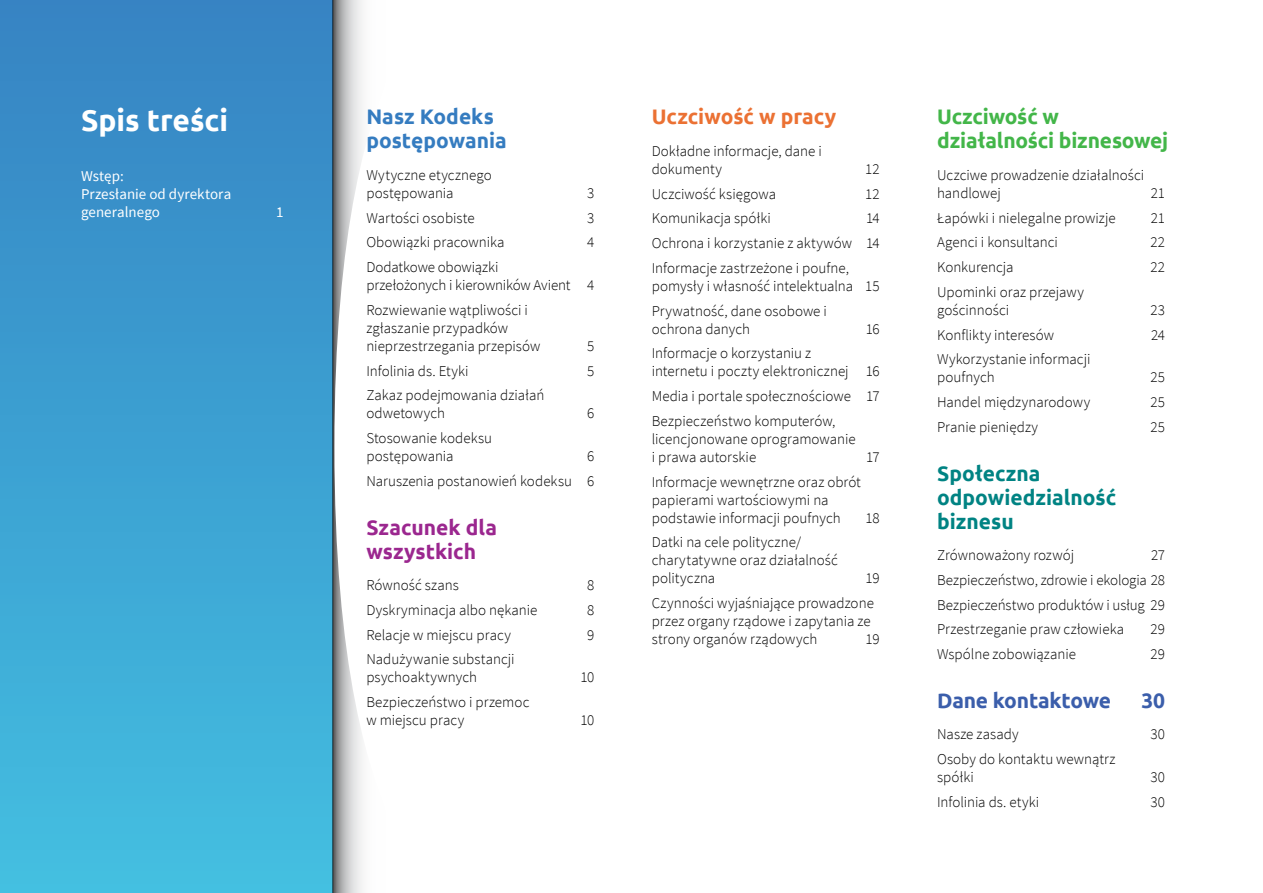
<style>
.page{position:relative;width:1263px;height:893px;background:#fff}
.page>*{position:absolute;margin:0;border:0;box-sizing:border-box;transform-origin:0 0}
.t1{font:700 30px "Ubuntu";color:#fff}
.t2{font:700 21px/24px "Ubuntu";letter-spacing:-.01em;color:#43b649}
.t3{font:700 21px/24px "Ubuntu";color:#008383}
.t4{font:700 21px/24px "Ubuntu";color:#357cc0}
.t5{font:700 21px/24px "Ubuntu";color:#9b278f}
.t6{font:700 21px "Ubuntu";letter-spacing:-.01em;color:#3b5eab}
.t7{font:700 21px "Ubuntu";color:#eb7133}
.t8{font:300 15px/18px "Source Sans Pro";color:#000}
.t9{font:15px/18px "Source Sans Pro";letter-spacing:.005em;color:#fff}
</style>
<div class="page">
<div style="left:0;top:0;width:332px;height:893px;background:linear-gradient(to bottom,#3683c3,#43bfe1)"></div>
<svg style="left:332px;top:0;width:31px;height:893px"></svg>
<h1 class="t1" style="left:81px;top:102px;width:149px">Spis treści</h1>
<p class="t9" style="left:81px;top:167px;width:152px">Wstęp:<br>Przesłanie od dyrektora generalnego</p>
<p class="t9" style="left:276px;top:203px;width:9px">1</p>
<h2 class="t4" style="left:366px;top:105px;width:142px">Nasz Kodeks postępowania</h2>
<p class="t8" style="left:366px;top:166px;width:127px">Wytyczne etycznego postępowania</p>
<p class="t8" style="left:587px;top:184px;width:9px">3</p>
<p class="t8" style="left:366px;top:209px;width:110px">Wartości osobiste</p>
<p class="t8" style="left:587px;top:209px;width:9px">3</p>
<p class="t8" style="left:366px;top:233px;width:140px">Obowiązki pracownika</p>
<p class="t8" style="left:587px;top:233px;width:9px">4</p>
<p class="t8" style="left:366px;top:258px;width:229px">Dodatkowe obowiązki<br>przełożonych i kierowników Avient 4</p>
<p class="t8" style="left:366px;top:301px;width:176px">Rozwiewanie wątpliwości i zgłaszanie przypadków nieprzestrzegania przepisów</p>
<p class="t8" style="left:587px;top:337px;width:9px">5</p>
<p class="t8" style="left:366px;top:362px;width:104px">Infolinia ds. Etyki</p>
<p class="t8" style="left:587px;top:362px;width:9px">5</p>
<p class="t8" style="left:366px;top:386px;width:179px">Zakaz podejmowania działań odwetowych</p>
<p class="t8" style="left:587px;top:404px;width:9px">6</p>
<p class="t8" style="left:366px;top:429px;width:127px">Stosowanie kodeksu postępowania</p>
<p class="t8" style="left:366px;top:444px;width:229px;line-height:24.8px;text-align:right">6<br>Naruszenia postanowień kodeksu 6</p>
<h2 class="t5" style="left:366px;top:515px;width:132px">Szacunek dla wszystkich</h2>
<p class="t8" style="left:366px;top:576px;width:94px">Równość szans</p>
<p class="t8" style="left:587px;top:576px;width:9px">8</p>
<p class="t8" style="left:366px;top:601px;width:173px">Dyskryminacja albo nękanie</p>
<p class="t8" style="left:587px;top:601px;width:9px">8</p>
<p class="t8" style="left:366px;top:626px;width:146px">Relacje w miejscu pracy</p>
<p class="t8" style="left:587px;top:626px;width:9px">9</p>
<p class="t8" style="left:366px;top:650px;width:150px">Nadużywanie substancji psychoaktywnych</p>
<p class="t8" style="left:580px;top:668px;width:16px">10</p>
<p class="t8" style="left:366px;top:693px;width:164px">Bezpieczeństwo i przemoc w miejscu pracy</p>
<p class="t8" style="left:580px;top:711px;width:16px">10</p>
<h2 class="t7" style="left:652px;top:104px;width:186px">Uczciwość w pracy</h2>
<p class="t8" style="left:652px;top:142px;width:172px">Dokładne informacje, dane i dokumenty</p>
<p class="t8" style="left:865px;top:160px;width:16px">12</p>
<p class="t8" style="left:652px;top:185px;width:126px">Uczciwość księgowa</p>
<p class="t8" style="left:865px;top:185px;width:16px">12</p>
<p class="t8" style="left:652px;top:209px;width:121px">Komunikacja spółki</p>
<p class="t8" style="left:652px;top:206px;width:230px;line-height:24.8px;text-align:justify;text-indent:214px">14<br>Ochrona i korzystanie z aktywów 14<br>Informacje zastrzeżone i poufne,</p>
<p class="t8" style="left:652px;top:273px;width:230px;line-height:24.8px">pomysły i własność intelektualna 15<br>Prywatność, dane osobowe i</p>
<p class="t8" style="left:652px;top:320px;width:100px">ochrona danych</p>
<p class="t8" style="left:866px;top:320px;width:15px">16</p>
<p class="t8" style="left:652px;top:344px;width:230px">Informacje o korzystaniu z<br>internetu i poczty elektronicznej 16</p>
<p class="t8" style="left:652px;top:384px;width:230px;line-height:24.8px">Media i portale społecznościowe 17<br>Bezpieczeństwo komputerów,</p>
<p class="t8" style="left:652px;top:430px;width:206px">licencjonowane oprogramowanie i prawa autorskie</p>
<p class="t8" style="left:866px;top:448px;width:15px">17</p>
<p class="t8" style="left:652px;top:473px;width:211px">Informacje wewnętrzne oraz obrót papierami wartościowymi na podstawie informacji poufnych</p>
<p class="t8" style="left:865px;top:509px;width:16px">18</p>
<p class="t8" style="left:652px;top:533px;width:188px">Datki na cele polityczne/ charytatywne oraz działalność polityczna</p>
<p class="t8" style="left:652px;top:566px;width:229px;line-height:24.8px;text-indent:214px">19<br>Czynności wyjaśniające prowadzone</p>
<p class="t8" style="left:652px;top:612px;width:220px">przez organy rządowe i zapytania ze strony organów rządowych</p>
<p class="t8" style="left:865px;top:630px;width:16px">19</p>
<h2 class="t2" style="left:937px;top:105px;width:233px">Uczciwość w działalności biznesowej</h2>
<p class="t8" style="left:937px;top:166px;width:209px">Uczciwe prowadzenie działalności handlowej</p>
<p class="t8" style="left:1151px;top:184px;width:16px">21</p>
<p class="t8" style="left:937px;top:209px;width:180px">Łapówki i nielegalne prowizje</p>
<p class="t8" style="left:1151px;top:209px;width:16px">21</p>
<p class="t8" style="left:937px;top:233px;width:122px">Agenci i konsultanci</p>
<p class="t8" style="left:1150px;top:233px;width:16px">22</p>
<p class="t8" style="left:937px;top:258px;width:78px">Konkurencja</p>
<p class="t8" style="left:1150px;top:258px;width:16px">22</p>
<p class="t8" style="left:937px;top:283px;width:148px">Upominki oraz przejawy gościnności</p>
<p class="t8" style="left:1150px;top:301px;width:16px">23</p>
<p class="t8" style="left:937px;top:326px;width:118px">Konflikty interesów</p>
<p class="t8" style="left:1151px;top:326px;width:15px">24</p>
<p class="t8" style="left:937px;top:350px;width:155px">Wykorzystanie informacji poufnych</p>
<p class="t8" style="left:1150px;top:368px;width:16px">25</p>
<p class="t8" style="left:937px;top:393px;width:155px">Handel międzynarodowy</p>
<p class="t8" style="left:1150px;top:393px;width:16px">25</p>
<p class="t8" style="left:937px;top:418px;width:103px">Pranie pieniędzy</p>
<p class="t8" style="left:1150px;top:418px;width:16px">25</p>
<h2 class="t3" style="left:937px;top:461px;width:181px">Społeczna odpowiedzialność biznesu</h2>
<p class="t8" style="left:937px;top:546px;width:139px">Zrównoważony rozwój</p>
<p class="t8" style="left:937px;top:543px;width:230px;line-height:24.8px;text-align:justify;text-indent:214px">27<br>Bezpieczeństwo, zdrowie i ekologia 28<br>Bezpieczeństwo produktów i usług 29<br>Przestrzeganie praw człowieka</p>
<p class="t8" style="left:1150px;top:620px;width:16px">29</p>
<p class="t8" style="left:937px;top:645px;width:140px">Wspólne zobowiązanie</p>
<p class="t8" style="left:1150px;top:645px;width:16px">29</p>
<h2 class="t6" style="left:937px;top:688px;width:176px">Dane kontaktowe</h2>
<h2 class="t6" style="left:1141px;top:688px;width:25px">30</h2>
<p class="t8" style="left:937px;top:725px;width:83px">Nasze zasady</p>
<p class="t8" style="left:1150px;top:725px;width:16px">30</p>
<p class="t8" style="left:937px;top:750px;width:180px">Osoby do kontaktu wewnątrz spółki</p>
<p class="t8" style="left:1150px;top:768px;width:16px">30</p>
<p class="t8" style="left:937px;top:793px;width:104px">Infolinia ds. etyki</p>
<p class="t8" style="left:1150px;top:793px;width:16px">30</p>
</div>
